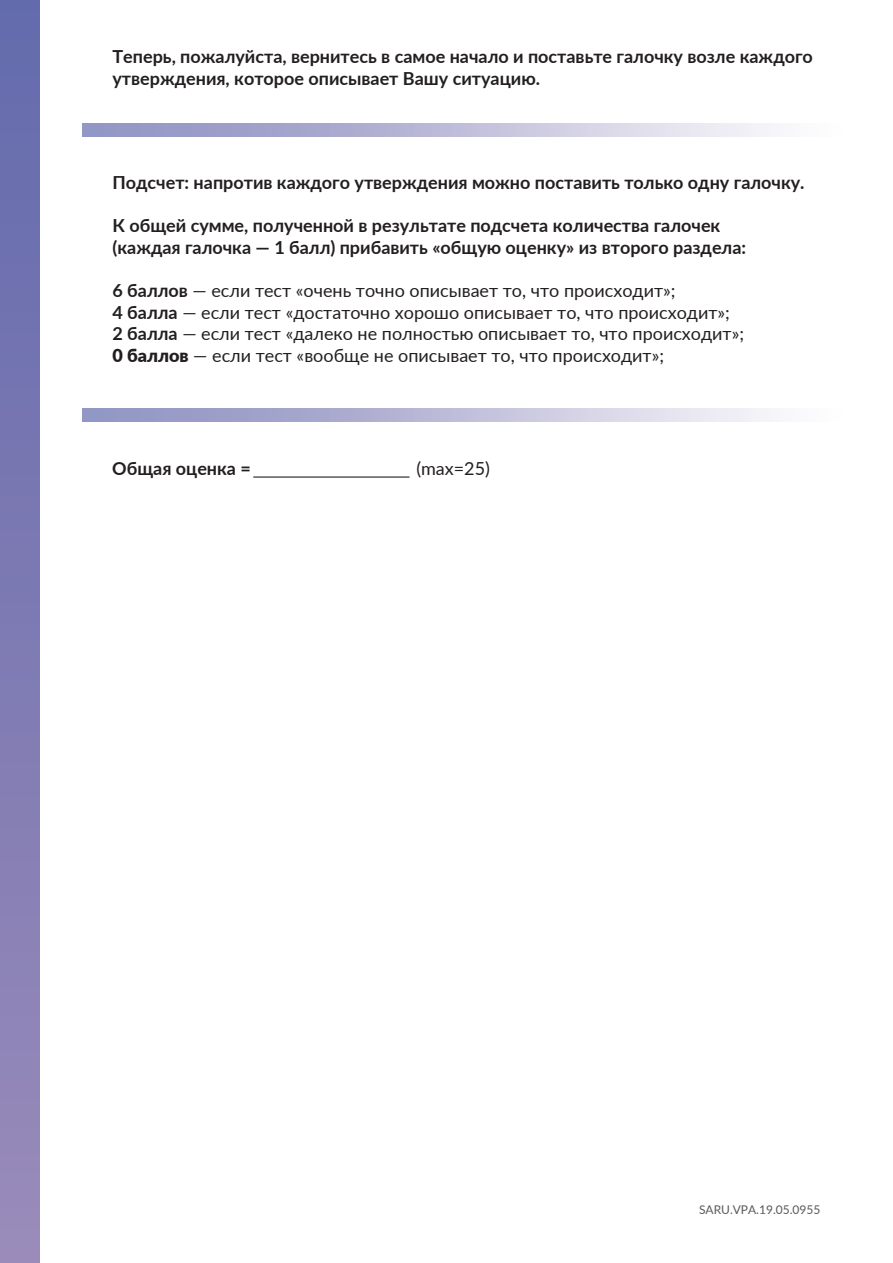
<style>
.page{position:relative;width:893px;height:1263px;background:#fff}
.page>*{position:absolute;margin:0;border:0;box-sizing:border-box;transform-origin:0 0}
.t1{font:700 18px/21.6px "Lato";color:#231f20}
.t2{font:18px/21.6px "Lato";color:#231f20}
.t3{font:12px "Lato";color:#575a5b}
.s1{font-weight:700}
.s2{font-weight:900}
</style>
<div class="page">
<hr style="left:253px;top:476px;width:157px;height:2px;background:#231f20">
<div style="left:0;top:0;width:40px;height:1263px;background:linear-gradient(to bottom,#636bac,#998bba)"></div>
<svg style="left:82px;top:123px;width:691px;height:14px;background:#bdbdd9"></svg>
<svg style="left:82px;top:408px;width:691px;height:14px;background:#bdbdd9"></svg>
<p class="t1" style="left:112px;top:45px;width:702px">Теперь, пожалуйста, вернитесь в самое начало и поставьте галочку возле каждого утверждения, которое описывает Вашу ситуацию.</p>
<p class="t1" style="left:112px;top:171px;width:694px">Подсчет: напротив каждого утверждения можно поставить только одну галочку.</p>
<p class="t1" style="left:112px;top:214px;width:635px">К общей сумме, полученной в результате подсчета количества галочек (каждая галочка — 1 балл) прибавить «общую оценку» из второго раздела:</p>
<p class="t2" style="left:112px;top:279px;width:633px"><span class="s1">6 баллов</span> — если тест «очень точно описывает то, что происходит»;<br><span class="s1">4 балла</span> — если тест «достаточно хорошо описывает то, что происходит»; <span class="s1">2 балла</span> — если тест «далеко не полностью описывает то, что происходит»; <span class="s2">0 баллов</span> — если тест «вообще не описывает то, что происходит»;</p>
<p class="t1" style="left:112px;top:457px;width:140px">Общая оценка =</p>
<p class="t2" style="left:416px;top:457px;width:75px">(max=25)</p>
<p class="t3" style="left:699px;top:1201px;width:123px">SARU.VPA.19.05.0955</p>
</div>
